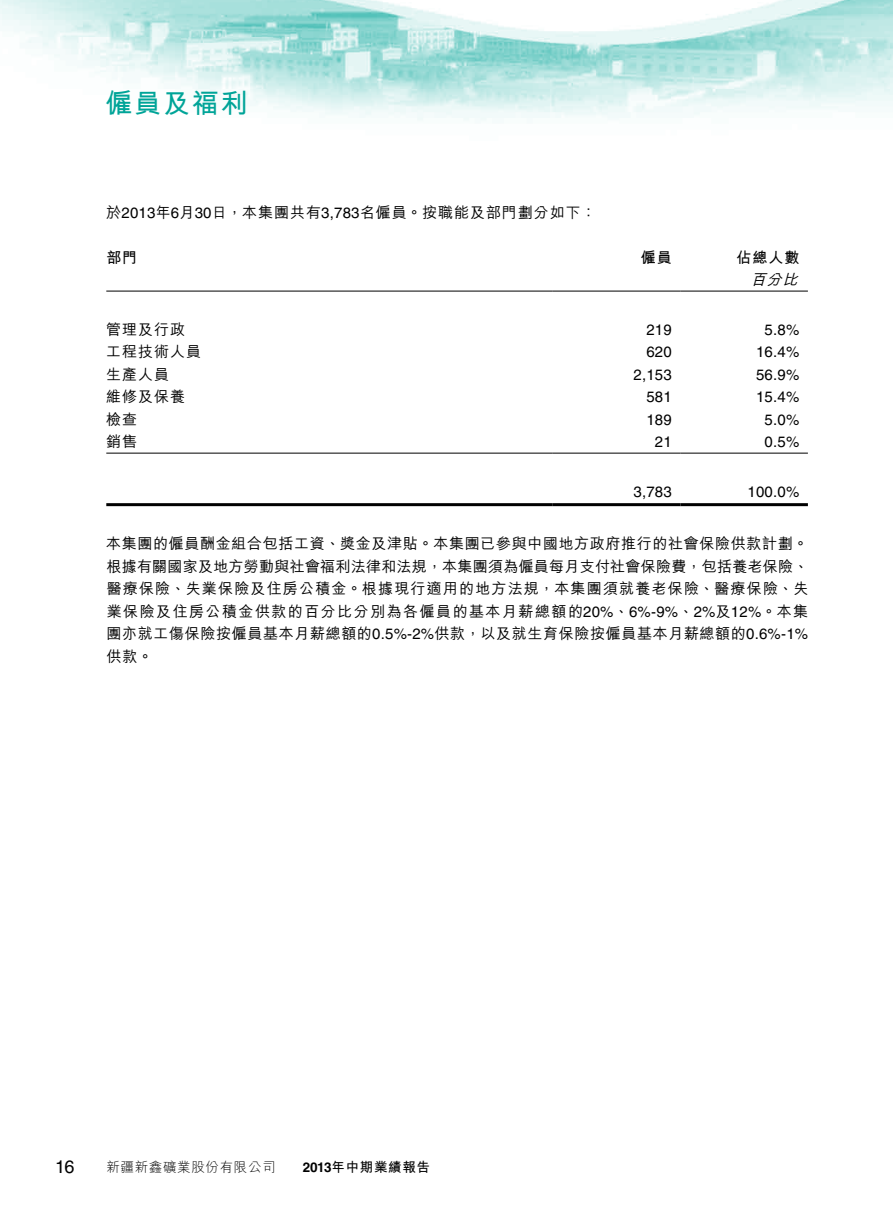
<style>
.page{position:relative;width:893px;height:1212px;background:#fff}
.page>*{position:absolute;margin:0;border:0;box-sizing:border-box;transform-origin:0 0}
.t1{font:700 27px "M Hei HK";letter-spacing:.065em;color:#00a498}
.t2{font:18px "Helvetica LT Std";color:#000}
.t3{font:500 15px/22.5px "M Hei HK";letter-spacing:.065em;color:#000;text-align:justify}
.t4{font:15px "Helvetica LT Std";letter-spacing:.015em;color:#000}
.t5{font:700 15px "M Hei HK";letter-spacing:.065em;color:#000}
.t6{font:italic 500 15px "M Hei HK";color:#000}
.t7{font:300 13.5px "M Hei HK";letter-spacing:.05em;color:#000}
.t8{font:700 13.5px "M Hei HK";letter-spacing:.05em;color:#000}
.s1{font-family:"Helvetica LT Std";font-weight:400}
.s2{font-family:"Helvetica LT Std"}
</style>
<div class="page">
<img style="left:0;top:0;width:893px;height:121px">
<hr style="left:106px;top:291px;width:447px;height:1px;background:#000">
<hr style="left:553px;top:291px;width:127px;height:1px;background:#000">
<hr style="left:680px;top:291px;width:128px;height:1px;background:#000">
<hr style="left:106px;top:453px;width:447px;height:1px;background:#000">
<hr style="left:553px;top:453px;width:127px;height:1px;background:#000">
<hr style="left:680px;top:453px;width:128px;height:1px;background:#000">
<hr style="left:106px;top:503px;width:447px;height:3px;background:#000">
<hr style="left:553px;top:503px;width:127px;height:3px;background:#000">
<hr style="left:680px;top:503px;width:128px;height:3px;background:#000">
<h1 class="t1" style="left:106px;top:83px;width:143px">僱員及福利</h1>
<p class="t3" style="left:106px;top:199px;width:491px">於<span class="s1">2013</span>年<span class="s1">6</span>月<span class="s1">30</span>日，本集團共有<span class="s1">3,783</span>名僱員。按職能及部門劃分如下：</p>
<p class="t5" style="left:106px;top:246px;width:32px">部門</p>
<p class="t5" style="left:641px;top:246px;width:32px">僱員</p>
<p class="t5" style="left:737px;top:246px;width:64px">佔總人數</p>
<p class="t6" style="left:751px;top:269px;width:54px">百分比</p>
<p class="t3" style="left:106px;top:316px;width:80px">管理及行政</p>
<p class="t4" style="left:646px;top:321px;width:27px">219</p>
<p class="t4" style="left:765px;top:321px;width:36px">5.8%</p>
<p class="t3" style="left:106px;top:339px;width:96px">工程技術人員</p>
<p class="t4" style="left:646px;top:343px;width:27px">620</p>
<p class="t4" style="left:756px;top:343px;width:45px">16.4%</p>
<p class="t3" style="left:106px;top:361px;width:64px">生產人員</p>
<p class="t4" style="left:633px;top:366px;width:40px">2,153</p>
<p class="t4" style="left:756px;top:366px;width:45px">56.9%</p>
<p class="t3" style="left:106px;top:384px;width:80px">維修及保養</p>
<p class="t4" style="left:646px;top:388px;width:27px">581</p>
<p class="t4" style="left:756px;top:388px;width:45px">15.4%</p>
<p class="t3" style="left:106px;top:406px;width:32px">檢查</p>
<p class="t4" style="left:646px;top:411px;width:27px">189</p>
<p class="t4" style="left:765px;top:411px;width:36px">5.0%</p>
<p class="t3" style="left:106px;top:429px;width:32px">銷售</p>
<p class="t4" style="left:655px;top:433px;width:18px">21</p>
<p class="t4" style="left:765px;top:433px;width:36px">0.5%</p>
<p class="t4" style="left:633px;top:483px;width:40px">3,783</p>
<p class="t4" style="left:747px;top:483px;width:53px">100.0%</p>
<p class="t3" style="left:106px;top:531px;width:704px">本集團的僱員酬金組合包括工資、獎金及津貼。本集團已參與中國地方政府推行的社會保險供款計劃。根據有關國家及地方勞動與社會福利法律和法規，本集團須為僱員每月支付社會保險費，包括養老保險、醫療保險、失業保險及住房公積金。根據現行適用的地方法規，本集團須就養老保險、醫療保險、失業保險及住房公積金供款的百分比分別為各僱員的基本月薪總額的<span class="s1">20%</span>、<span class="s1">6%-9%</span>、<span class="s1">2%</span>及<span class="s1">12%</span>。本集團亦就工傷保險按僱員基本月薪總額的<span class="s1">0.5%-2%</span>供款，以及就生育保險按僱員基本月薪總額的<span class="s1">0.6%-1%</span>供款。</p>
<p class="t2" style="left:55px;top:1156px;width:21px">16</p>
<p class="t7" style="left:106px;top:1160px;width:171px">新疆新鑫礦業股份有限公司</p>
<p class="t8" style="left:303px;top:1157px;width:129px"><span class="s2">2013</span>年中期業績報告</p>
</div>
